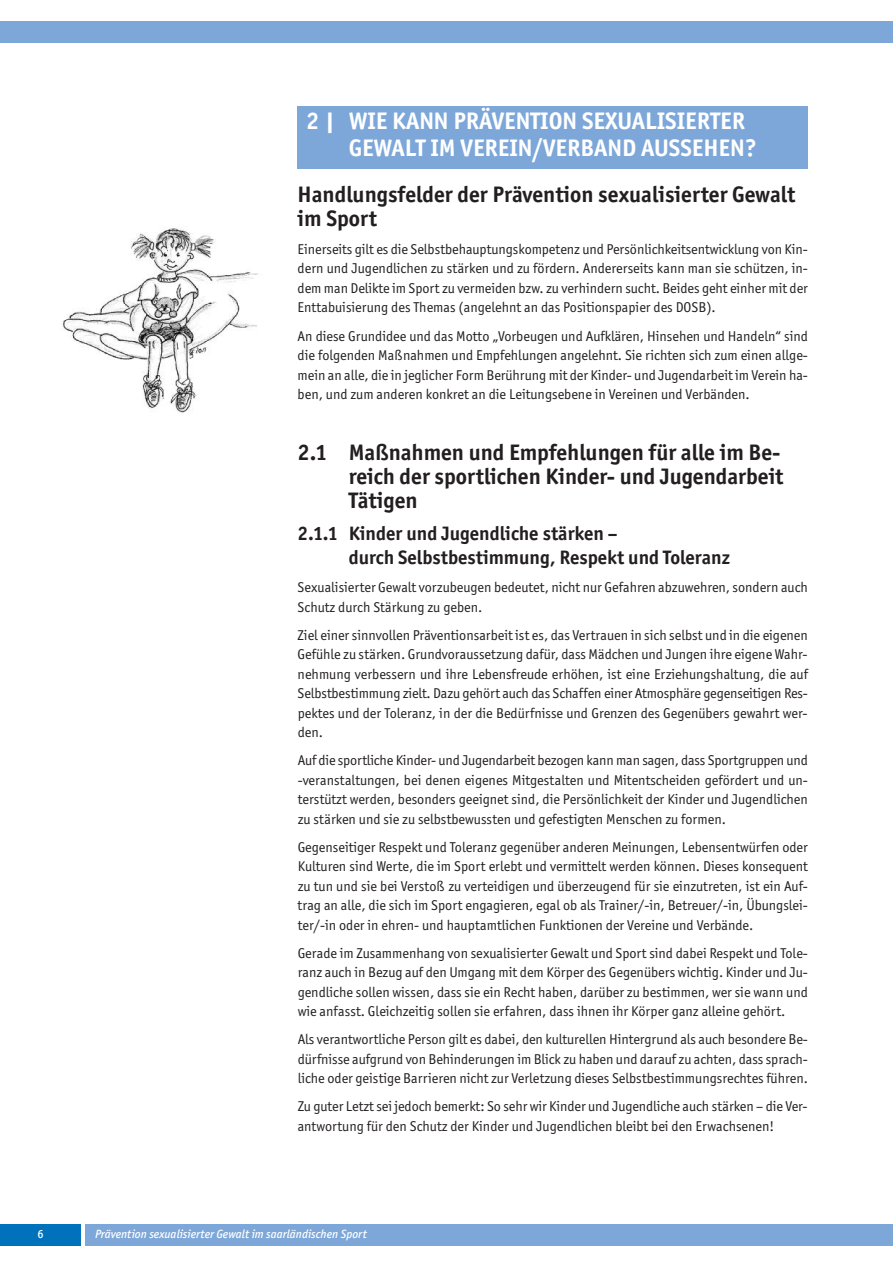
<style>
.page{position:relative;width:893px;height:1263px;background:#fff}
.page>*{position:absolute;margin:0;border:0;box-sizing:border-box;transform-origin:0 0}
.t1{font:700 24px/27px "Officina San ITC";color:#fff}
.t2{font:700 22.5px/24px "Officina San ITC";color:#231f20}
.t3{font:700 19.5px/24px "Officina San ITC";color:#231f20}
.t4{font:14.25px/19.5px "Officina San ITC";color:#231f20;text-align:justify}
.t5{font:12px "Officina San ITC Medium Italic OS";color:#fff}
.t6{font:500 12px "Officina San ITC";color:#fff}
</style>
<div class="page">
<div style="left:0;top:1225px;width:81px;height:21px;background:#0072bc"></div>
<div style="left:85px;top:1225px;width:808px;height:21px;background:#7ca7d8"></div>
<div style="left:0;top:21px;width:893px;height:22px;background:#7ca7d8"></div>
<div style="left:298px;top:106px;width:510px;height:63px;background:#7ca7d8"></div>
<img style="left:63px;top:228px;width:195px;height:185px">
<h1 class="t1" style="left:349px;top:108px;width:410px;text-indent:-43px">2 | WIE KANN PRÄVENTION SEXUALISIERTER<br>GEWALT IM VEREIN/VERBAND AUSSEHEN?</h1>
<h2 class="t2" style="left:298px;top:182px;width:499px">Handlungsfelder der Prävention sexualisierter Gewalt im Sport</h2>
<p class="t4" style="left:298px;top:239px;width:512px">Einerseits gilt es die Selbstbehauptungskompetenz und Persönlichkeitsentwicklung von Kin&shy;dern und Jugendlichen zu stärken und zu fördern. Andererseits kann man sie schützen, in&shy;dem man Delikte im Sport zu vermeiden bzw. zu verhindern sucht. Beides geht einher mit der Enttabuisierung des Themas (angelehnt an das Positionspapier des DOSB).</p>
<p class="t4" style="left:298px;top:326px;width:512px">An diese Grundidee und das Motto „Vorbeugen und Aufklären, Hinsehen und Handeln“ sind die folgenden Maßnahmen und Empfehlungen angelehnt. Sie richten sich zum einen allge&shy;mein an alle, die in jeglicher Form Berührung mit der Kinder- und Jugendarbeit im Verein ha&shy;ben, und zum anderen konkret an die Leitungsebene in Vereinen und Verbänden.</p>
<h2 class="t2" style="left:349px;top:440px;width:436px;text-indent:-51px">2.1 Maßnahmen und Empfehlungen für alle im Be&shy;reich der sportlichen Kinder- und Jugendarbeit<br>Tätigen</h2>
<h3 class="t3" style="left:349px;top:521px;width:383px;text-indent:-51px">2.1.1 Kinder und Jugendliche stärken –<br>durch Selbstbestimmung, Respekt und Toleranz</h3>
<p class="t4" style="left:298px;top:577px;width:512px">Sexualisierter Gewalt vorzubeugen bedeutet, nicht nur Gefahren abzuwehren, sondern auch<br>Schutz durch Stärkung zu geben.</p>
<p class="t4" style="left:298px;top:625px;width:512px">Ziel einer sinnvollen Präventionsarbeit ist es, das Vertrauen in sich selbst und in die eigenen Gefühle zu stärken. Grundvoraussetzung dafür, dass Mädchen und Jungen ihre eigene Wahr&shy;nehmung verbessern und ihre Lebensfreude erhöhen, ist eine Erziehungshaltung, die auf Selbstbestimmung zielt. Dazu gehört auch das Schaffen einer Atmosphäre gegenseitigen Res&shy;pektes und der Toleranz, in der die Bedürfnisse und Grenzen des Gegenübers gewahrt wer&shy;den.</p>
<p class="t4" style="left:298px;top:750px;width:512px">Auf die sportliche Kinder- und Jugendarbeit bezogen kann man sagen, dass Sportgruppen und -veranstaltungen, bei denen eigenes Mitgestalten und Mitentscheiden gefördert und un&shy;terstützt werden, besonders geeignet sind, die Persönlichkeit der Kinder und Jugendlichen zu stärken und sie zu selbstbewussten und gefestigten Menschen zu formen.</p>
<p class="t4" style="left:298px;top:837px;width:512px">Gegenseitiger Respekt und Toleranz gegenüber anderen Meinungen, Lebensentwürfen oder Kulturen sind Werte, die im Sport erlebt und vermittelt werden können. Dieses konsequent zu tun und sie bei Verstoß zu verteidigen und überzeugend für sie einzutreten, ist ein Auf&shy;trag an alle, die sich im Sport engagieren, egal ob als Trainer/-in, Betreuer/-in, Übungslei&shy;ter/-in oder in ehren- und hauptamtlichen Funktionen der Vereine und Verbände.</p>
<p class="t4" style="left:298px;top:943px;width:512px">Gerade im Zusammenhang von sexualisierter Gewalt und Sport sind dabei Respekt und Tole&shy;ranz auch in Bezug auf den Umgang mit dem Körper des Gegenübers wichtig. Kinder und Ju&shy;gendliche sollen wissen, dass sie ein Recht haben, darüber zu bestimmen, wer sie wann und wie anfasst. Gleichzeitig sollen sie erfahren, dass ihnen ihr Körper ganz alleine gehört.</p>
<p class="t4" style="left:298px;top:1029px;width:512px">Als verantwortliche Person gilt es dabei, den kulturellen Hintergrund als auch besondere Be&shy;dürfnisse aufgrund von Behinderungen im Blick zu haben und darauf zu achten, dass sprach&shy;liche oder geistige Barrieren nicht zur Verletzung dieses Selbstbestimmungsrechtes führen.</p>
<p class="t4" style="left:298px;top:1096px;width:511px">Zu guter Letzt sei jedoch bemerkt: So sehr wir Kinder und Jugendliche auch stärken – die Ver&shy;antwortung für den Schutz der Kinder und Jugendlichen bleibt bei den Erwachsenen!</p>
<p class="t6" style="left:37px;top:1230px;width:8px">6</p>
<p class="t5" style="left:95px;top:1230px;width:273px">Prävention sexualisierter Gewalt im saarländischen Sport</p>
</div>
